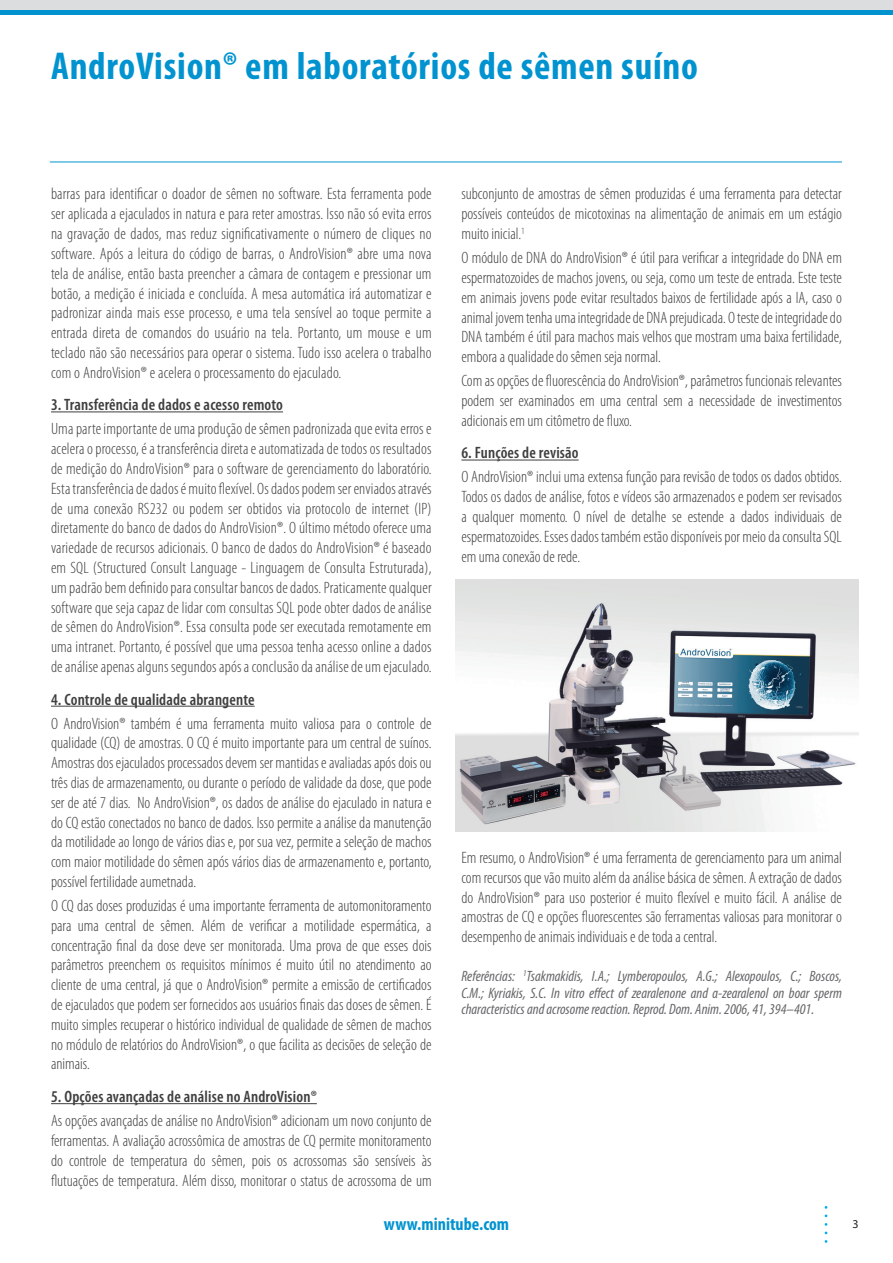
<style>
.page{position:relative;width:893px;height:1263px;background:#fff}
.page>*{position:absolute;margin:0;border:0;box-sizing:border-box;transform-origin:0 0}
.t1{font:700 condensed 39px "Myriad Pro";letter-spacing:.02em;color:#0093d0}
.t2{font:700 condensed 18px "Myriad Pro";color:#0093d0}
.t3{font:300 condensed 16.5px/19.8px "Myriad Pro";color:#3e3e3f;text-align:justify}
.t4{font:600 condensed 16.5px "Myriad Pro";letter-spacing:.01em;color:#3e3e3f}
.t5{font:italic condensed 15px/16.5px "Myriad Pro";color:#67676a;text-align:justify}
.t6{font:12px "Myriad Pro";color:#231f20}
</style>
<div class="page">
<svg style="left:825px;top:1223px;width:2px;height:11px"></svg>
<svg style="left:825px;top:1206px;width:2px;height:11px"></svg>
<div style="left:0;top:10px;width:893px;height:5px;background:#0093d0"></div>
<div style="left:0;top:0;width:893px;height:10px;background:#dcdddf"></div>
<hr style="left:50px;top:162px;width:792px;height:1px;background:#0093d0">
<hr style="left:51px;top:411px;width:232px;height:1px;background:#3e3e3f">
<hr style="left:51px;top:706px;width:204px;height:1px;background:#3e3e3f">
<hr style="left:51px;top:1103px;width:266px;height:1px;background:#3e3e3f">
<hr style="left:461px;top:460px;width:118px;height:1px;background:#3e3e3f">
<img style="left:455px;top:580px;width:404px;height:252px">
<h1 class="t1" style="left:51px;top:41px;width:648px">AndroVision® em laboratórios de sêmen suíno</h1>
<p class="t3" style="left:51px;top:185px;width:382px">barras para identificar o doador de sêmen no software. Esta ferramenta pode ser aplicada a ejaculados in natura e para reter amostras. Isso não só evita erros na gravação de dados, mas reduz significativamente o número de cliques no software. Após a leitura do código de barras, o AndroVision® abre uma nova tela de análise, então basta preencher a câmara de contagem e pressionar um botão, a medição é iniciada e concluída. A mesa automática irá automatizar e padronizar ainda mais esse processo, e uma tela sensível ao toque permite a entrada direta de comandos do usuário na tela. Portanto, um mouse e um teclado não são necessários para operar o sistema. Tudo isso acelera o trabalho com o AndroVision® e acelera o processamento do ejaculado.</p>
<p class="t4" style="left:51px;top:396px;width:234px">3. Transferência de dados e acesso remoto</p>
<p class="t3" style="left:51px;top:419px;width:382px">Uma parte importante de uma produção de sêmen padronizada que evita erros e acelera o processo, é a transferência direta e automatizada de todos os resultados de medição do AndroVision® para o software de gerenciamento do laboratório.<br>Esta transferência de dados é muito flexível. Os dados podem ser enviados através de uma conexão RS232 ou podem ser obtidos via protocolo de internet (IP) diretamente do banco de dados do AndroVision®. O último método oferece uma variedade de recursos adicionais. O banco de dados do AndroVision® é baseado em SQL (Structured Consult Language - Linguagem de Consulta Estruturada), um padrão bem definido para consultar bancos de dados. Praticamente qualquer software que seja capaz de lidar com consultas SQL pode obter dados de análise de sêmen do AndroVision®. Essa consulta pode ser executada remotamente em uma intranet. Portanto, é possível que uma pessoa tenha acesso online a dados de análise apenas alguns segundos após a conclusão da análise de um ejaculado.</p>
<p class="t4" style="left:51px;top:690px;width:205px">4. Controle de qualidade abrangente</p>
<p class="t3" style="left:51px;top:714px;width:382px">O AndroVision® também é uma ferramenta muito valiosa para o controle de qualidade (CQ) de amostras. O CQ é muito importante para um central de suínos.<br>Amostras dos ejaculados processados devem ser mantidas e avaliadas após dois ou três dias de armazenamento, ou durante o período de validade da dose, que pode ser de até 7 dias. No AndroVision®, os dados de análise do ejaculado in natura e do CQ estão conectados no banco de dados. Isso permite a análise da manutenção da motilidade ao longo de vários dias e, por sua vez, permite a seleção de machos com maior motilidade do sêmen após vários dias de armazenamento e, portanto, possível fertilidade aumetnada.</p>
<p class="t3" style="left:51px;top:896px;width:382px">O CQ das doses produzidas é uma importante ferramenta de automonitoramento para uma central de sêmen. Além de verificar a motilidade espermática, a concentração final da dose deve ser monitorada. Uma prova de que esses dois parâmetros preenchem os requisitos mínimos é muito útil no atendimento ao cliente de uma central, já que o AndroVision® permite a emissão de certificados de ejaculados que podem ser fornecidos aos usuários finais das doses de sêmen. É muito simples recuperar o histórico individual de qualidade de sêmen de machos no módulo de relatórios do AndroVision®, o que facilita as decisões de seleção de animais.</p>
<p class="t4" style="left:51px;top:1087px;width:267px">5. Opções avançadas de análise no AndroVision®</p>
<p class="t3" style="left:51px;top:1111px;width:382px">As opções avançadas de análise no AndroVision® adicionam um novo conjunto de ferramentas. A avaliação acrossômica de amostras de CQ permite monitoramento do controle de temperatura do sêmen, pois os acrossomas são sensíveis às flutuações de temperatura. Além disso, monitorar o status de acrossoma de um</p>
<p class="t3" style="left:461px;top:185px;width:382px">subconjunto de amostras de sêmen produzidas é uma ferramenta para detectar possíveis conteúdos de micotoxinas na alimentação de animais em um estágio muito inicial.<sup>1</sup></p>
<p class="t3" style="left:461px;top:248px;width:382px">O módulo de DNA do AndroVision® é útil para verificar a integridade do DNA em espermatozoides de machos jovens, ou seja, como um teste de entrada. Este teste em animais jovens pode evitar resultados baixos de fertilidade após a IA, caso o animal jovem tenha uma integridade de DNA prejudicada. O teste de integridade do DNA também é útil para machos mais velhos que mostram uma baixa fertilidade, embora a qualidade do sêmen seja normal.</p>
<p class="t3" style="left:461px;top:371px;width:382px">Com as opções de fluorescência do AndroVision®, parâmetros funcionais relevantes podem ser examinados em uma central sem a necessidade de investimentos adicionais em um citômetro de fluxo.</p>
<p class="t4" style="left:461px;top:444px;width:119px">6. Funções de revisão</p>
<p class="t3" style="left:461px;top:467px;width:382px">O AndroVision® inclui uma extensa função para revisão de todos os dados obtidos.<br>Todos os dados de análise, fotos e vídeos são armazenados e podem ser revisados a qualquer momento. O nível de detalhe se estende a dados individuais de espermatozoides. Esses dados também estão disponíveis por meio da consulta SQL em uma conexão de rede.</p>
<p class="t3" style="left:461px;top:848px;width:382px">Em resumo, o AndroVision® é uma ferramenta de gerenciamento para um animal com recursos que vão muito além da análise básica de sêmen. A extração de dados do AndroVision® para uso posterior é muito flexível e muito fácil. A análise de amostras de CQ e opções fluorescentes são ferramentas valiosas para monitorar o desempenho de animais individuais e de toda a central.</p>
<p class="t5" style="left:461px;top:968px;width:382px">Referências: <sup>1</sup>Tsakmakidis, I.A.; Lymberopoulos, A.G.; Alexopoulos, C.; Boscos, C.M.; Kyriakis, S.C. In vitro effect of zearalenone and α-zearalenol on boar sperm characteristics and acrosome reaction. Reprod. Dom. Anim. 2006, 41, 394–401.</p>
<p class="t2" style="left:384px;top:1212px;width:127px">www.minitube.com</p>
<p class="t6" style="left:852px;top:1216px;width:8px">3</p>
</div>
